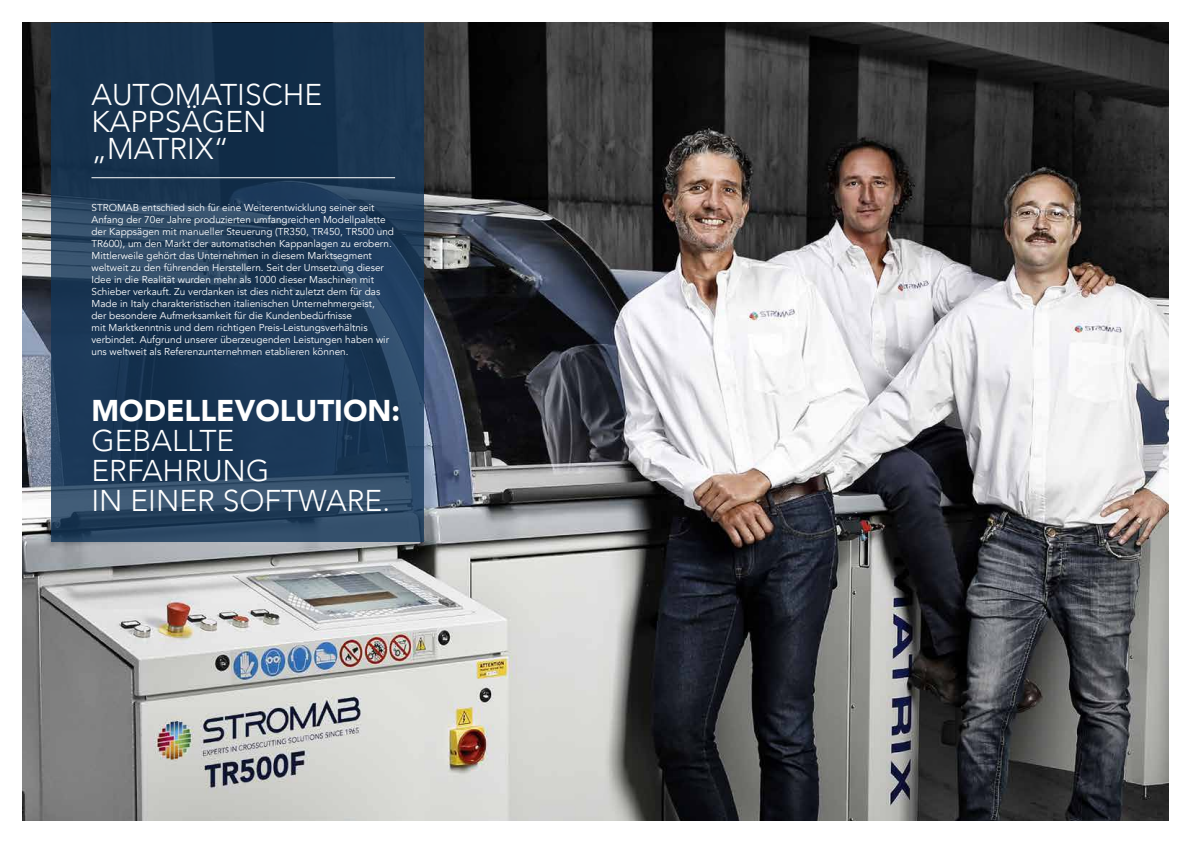
<style>
.page{position:relative;width:1191px;height:842px;background:#fff}
.page>*{position:absolute;margin:0;border:0;box-sizing:border-box;transform-origin:0 0}
.t1{font:300 30px/27px "Avenir";color:#fff}
.t2{font:900 30px "Avenir";color:#fff}
.t3{font:10px/12px "Avenir";color:#fff}
</style>
<div class="page">
<img style="left:23px;top:23px;width:1145px;height:797px">
<svg style="left:51px;top:23px;width:372px;height:518px;background:#1d3956"></svg>
<hr style="left:91px;top:177px;width:304px;height:1px;background:#fff">
<h1 class="t1" style="left:91px;top:81px;width:232px">AUTOMATISCHE<br>KAPPSÄGEN „MATRIX“</h1>
<p class="t3" style="left:91px;top:201px;width:304px">STROMAB entschied sich für eine Weiterentwicklung seiner seit Anfang der 70er Jahre produzierten umfangreichen Modellpalette der Kappsägen mit manueller Steuerung (TR350, TR450, TR500 und TR600), um den Markt der automatischen Kappanlagen zu erobern.<br>Mittlerweile gehört das Unternehmen in diesem Marktsegment weltweit zu den führenden Herstellern. Seit der Umsetzung dieser Idee in die Realität wurden mehr als 1000 dieser Maschinen mit Schieber verkauft. Zu verdanken ist dies nicht zuletzt dem für das Made in Italy charakteristischen italienischen Unternehmergeist,<br>der besondere Aufmerksamkeit für die Kundenbedürfnisse<br>mit Marktkenntnis und dem richtigen Preis-Leistungsverhältnis verbindet. Aufgrund unserer überzeugenden Leistungen haben wir uns weltweit als Referenzunternehmen etablieren können.</p>
<h1 class="t2" style="left:91px;top:385px;width:310px">MODELLEVOLUTION:</h1>
<h1 class="t1" style="left:91px;top:426px;width:126px;line-height:30px">GE BALLTE<br>ERFAHRUNG<br>IN EINER</h1>
<h1 class="t1" style="left:223px;top:487px;width:123px">SOFTWARE</h1>
<h1 class="t1" style="left:382px;top:487px;width:9px">.</h1>
</div>
